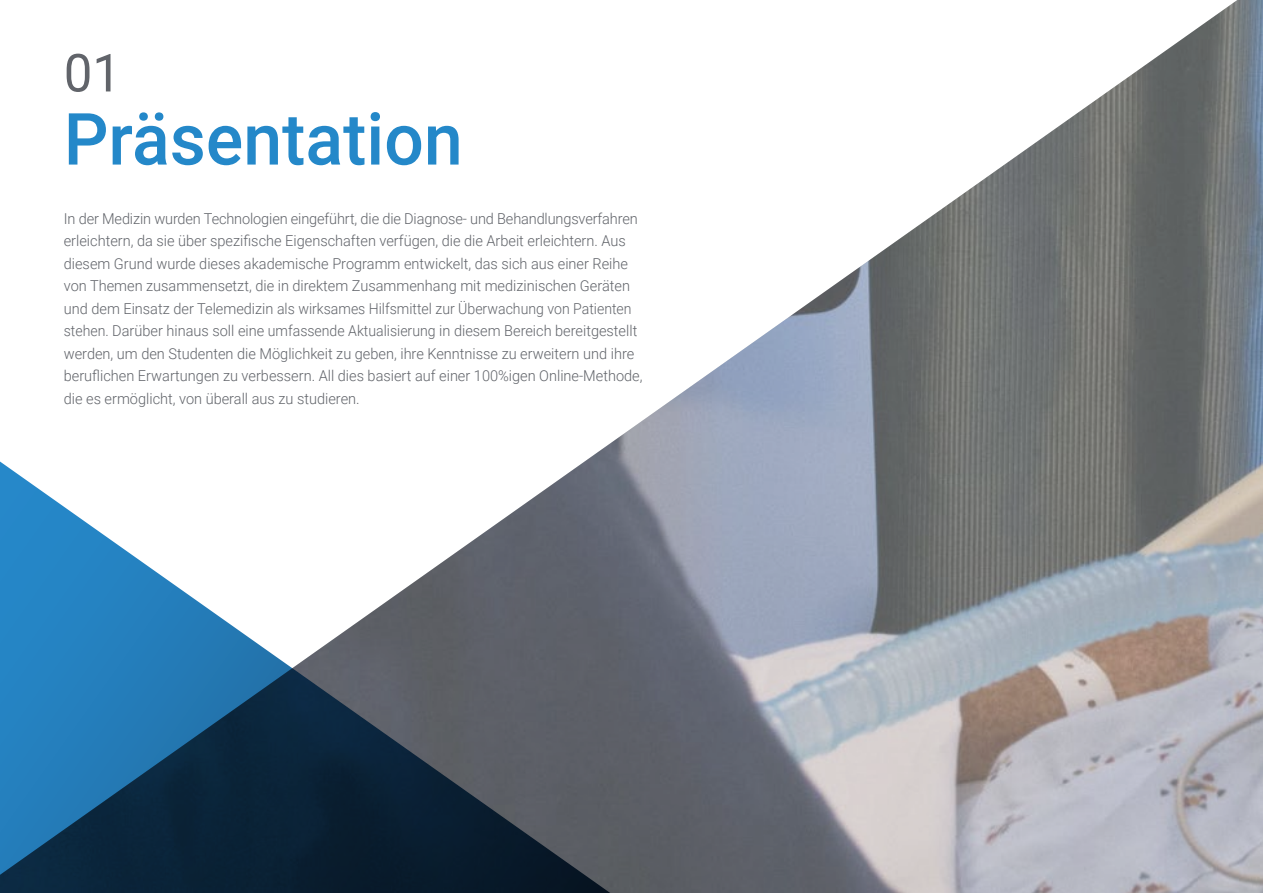
<style>
.page{position:relative;width:1263px;height:893px;background:#fff}
.page>*{position:absolute;margin:0;border:0;box-sizing:border-box;transform-origin:0 0}
.t1{font:500 72px "Roboto";color:#2488c9}
.t2{font:52.5px "Roboto";color:#61646a}
.t3{font:300 15px/22.5px "Roboto";color:#61646a}
</style>
<div class="page">
<img style="left:606px;top:0;width:657px;height:893px">
<svg style="left:0;top:446px;width:640px;height:447px"></svg>
<h2 class="t2" style="left:64px;top:36px;width:59px">01</h2>
<h1 class="t1" style="left:64px;top:89px;width:400px">Präsentation</h1>
<p class="t3" style="left:64px;top:207px;width:580px">In der Medizin wurden Technologien eingeführt, die die Diagnose- und Behandlungsverfahren erleichtern, da sie über spezifische Eigenschaften verfügen, die die Arbeit erleichtern. Aus diesem Grund wurde dieses akademische Programm entwickelt, das sich aus einer Reihe von Themen zusammensetzt, die in direktem Zusammenhang mit medizinischen Geräten und dem Einsatz der Telemedizin als wirksames Hilfsmittel zur Überwachung von Patienten stehen. Darüber hinaus soll eine umfassende Aktualisierung in diesem Bereich bereitgestellt werden, um den Studenten die Möglichkeit zu geben, ihre Kenntnisse zu erweitern und ihre beruflichen Erwartungen zu verbessern. All dies basiert auf einer 100%igen Online-Methode, die es ermöglicht, von überall aus zu studieren.</p>
</div>
